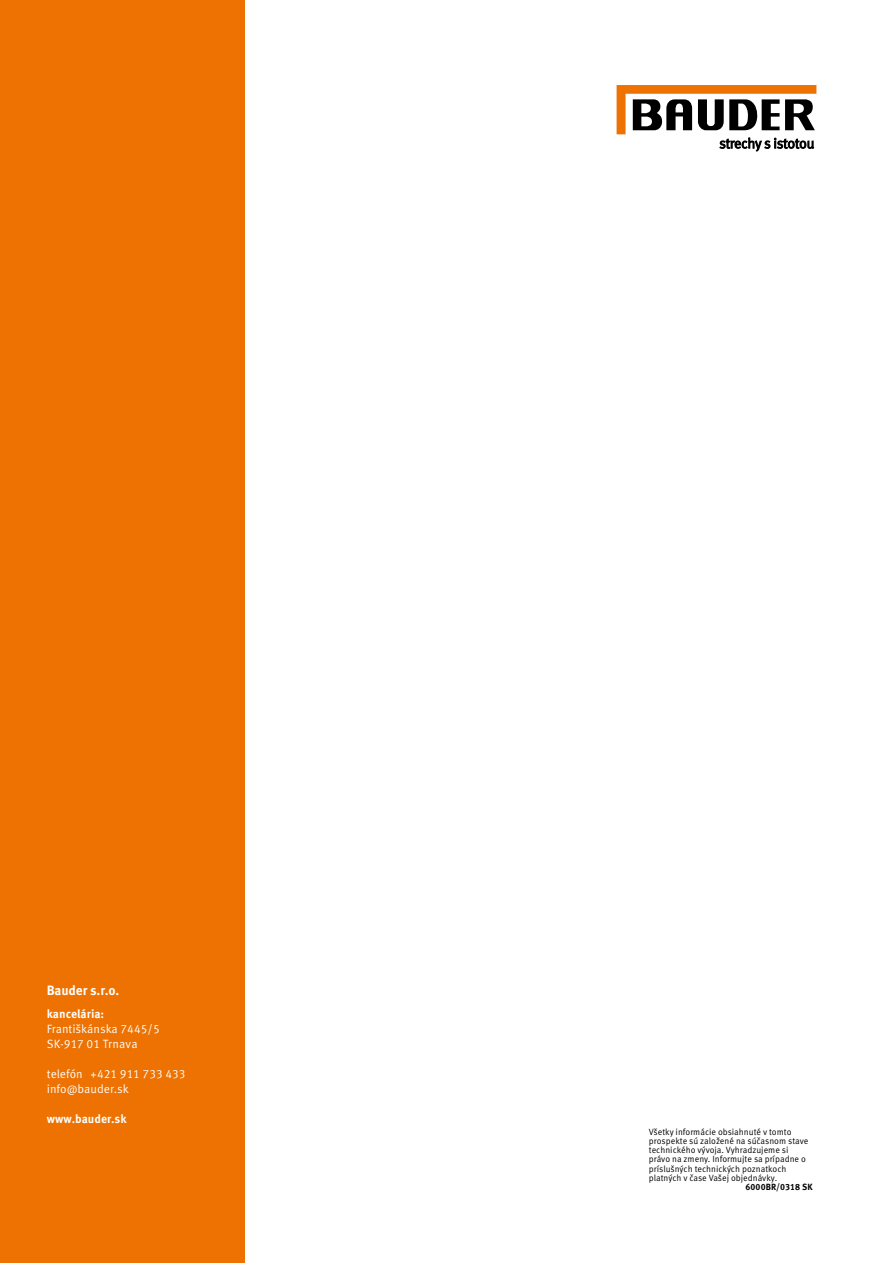
<style>
.page{position:relative;width:893px;height:1263px;background:#fff}
.page>*{position:absolute;margin:0;border:0;box-sizing:border-box;transform-origin:0 0}
.t1{font:700 13.5px "Meta Correspondence Pro";letter-spacing:-.01em;color:#fff}
.t2{font:12px/15px "Meta Correspondence Pro";color:#fff}
.t3{font:700 12px "Meta Correspondence Pro";color:#fff}
.t4{font:9px/9.3px "Meta Correspondence Pro";letter-spacing:-.005em;color:#000;scale:.96 1}
.t5{font:700 9px "Meta Correspondence Pro";color:#000;scale:.96 1}
</style>
<div class="page">
<div style="left:0;top:0;width:244px;height:1263px;background:#ed7201"></div>
<svg style="left:617px;top:85px;width:199px;height:66px"></svg>
<h1 class="t1" style="left:47px;top:980px;width:74px">Bauder s.r.o.</h1>
<h2 class="t3" style="left:47px;top:1004px;width:59px">kancelária:</h2>
<h2 class="t2" style="left:47px;top:1020px;width:114px">Františkánska 7445/5<br>SK-917 01 Trnava</h2>
<h2 class="t2" style="left:47px;top:1065px;width:140px">telefón +421 911 733 433 info@bauder.sk</h2>
<h2 class="t3" style="left:47px;top:1109px;width:81px">www.bauder.sk</h2>
<p class="t4" style="left:649px;top:1126px;width:168px">Všetky informácie obsiahnuté v tomto prospekte sú založené na súčasnom stave technického vývoja. Vyhradzujeme si právo na zmeny. Informujte sa prípadne o príslušných technických poznatkoch platných v čase Vašej objednávky.</p>
<p class="t5" style="left:746px;top:1180px;width:71px">6000BR/0318 SK</p>
</div>
